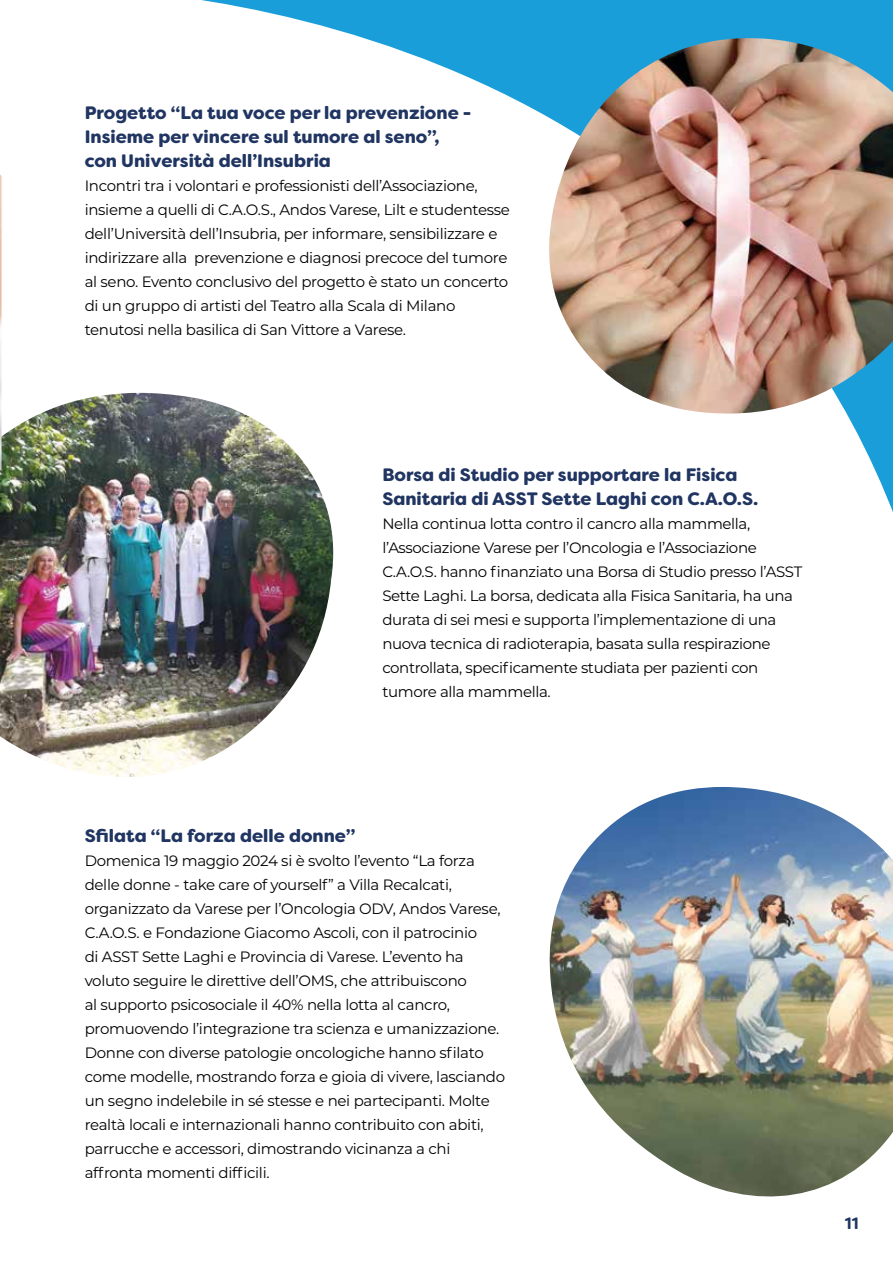
<style>
.page{position:relative;width:893px;height:1263px;background:#fff}
.page>*{position:absolute;margin:0;border:0;box-sizing:border-box;transform-origin:0 0}
.t1{font:900 18px/24px "Filson Soft";color:#203561}
.t2{font:700 16.5px "Filson Soft";color:#203561}
.t3{font:15px/24px "Montserrat";letter-spacing:-.02em;color:#000}
</style>
<div class="page">
<img style="left:612px;top:1120px;width:281px;height:77px">
<img style="left:0;top:408px;width:54px;height:356px">
<img style="left:54px;top:0;width:839px;height:1120px">
<img style="left:543px;top:38px;width:350px;height:377px">
<img style="left:0;top:174px;width:2px;height:297px">
<p class="t1" style="left:85px;top:100px;width:388px">Progetto “La tua voce per la prevenzione -<br>Insieme per vincere sul tumore al seno”, con Università dell’Insubria</p>
<p class="t3" style="left:85px;top:173px;width:427px">Incontri tra i volontari e professionisti dell’Associazione, insieme a quelli di C.A.O.S., Andos Varese, Lilt e studentesse dell’Università dell’Insubria, per informare, sensibilizzare e indirizzare alla prevenzione e diagnosi precoce del tumore al seno. Evento conclusivo del progetto è stato un concerto di un gruppo di artisti del Teatro alla Scala di Milano tenutosi nella basilica di San Vittore a Varese.</p>
<p class="t1" style="left:382px;top:463px;width:377px">Borsa di Studio per supportare la Fisica<br>Sanitaria di ASST Sette Laghi con C.A.O.S.</p>
<p class="t3" style="left:382px;top:511px;width:421px">Nella continua lotta contro il cancro alla mammella, l’Associazione Varese per l’Oncologia e l’Associazione C.A.O.S. hanno finanziato una Borsa di Studio presso l’ASST Sette Laghi. La borsa, dedicata alla Fisica Sanitaria, ha una durata di sei mesi e supporta l’implementazione di una nuova tecnica di radioterapia, basata sulla respirazione controllata, specificamente studiata per pazienti con tumore alla mammella.</p>
<p class="t1" style="left:85px;top:824px;width:272px">Sfilata “La forza delle donne”</p>
<p class="t3" style="left:85px;top:848px;width:422px">Domenica 19 maggio 2024 si è svolto l’evento “La forza delle donne - take care of yourself” a Villa Recalcati, organizzato da Varese per l’Oncologia ODV, Andos Varese, C.A.O.S. e Fondazione Giacomo Ascoli, con il patrocinio<br>di ASST Sette Laghi e Provincia di Varese. L’evento ha voluto seguire le direttive dell’OMS, che attribuiscono<br>al supporto psicosociale il 40% nella lotta al cancro, promuovendo l’integrazione tra scienza e umanizzazione.<br>Donne con diverse patologie oncologiche hanno sfilato come modelle, mostrando forza e gioia di vivere, lasciando un segno indelebile in sé stesse e nei partecipanti. Molte realtà locali e internazionali hanno contribuito con abiti, parrucche e accessori, dimostrando vicinanza a chi affronta momenti difficili.</p>
<p class="t2" style="left:845px;top:1212px;width:15px">11</p>
</div>
